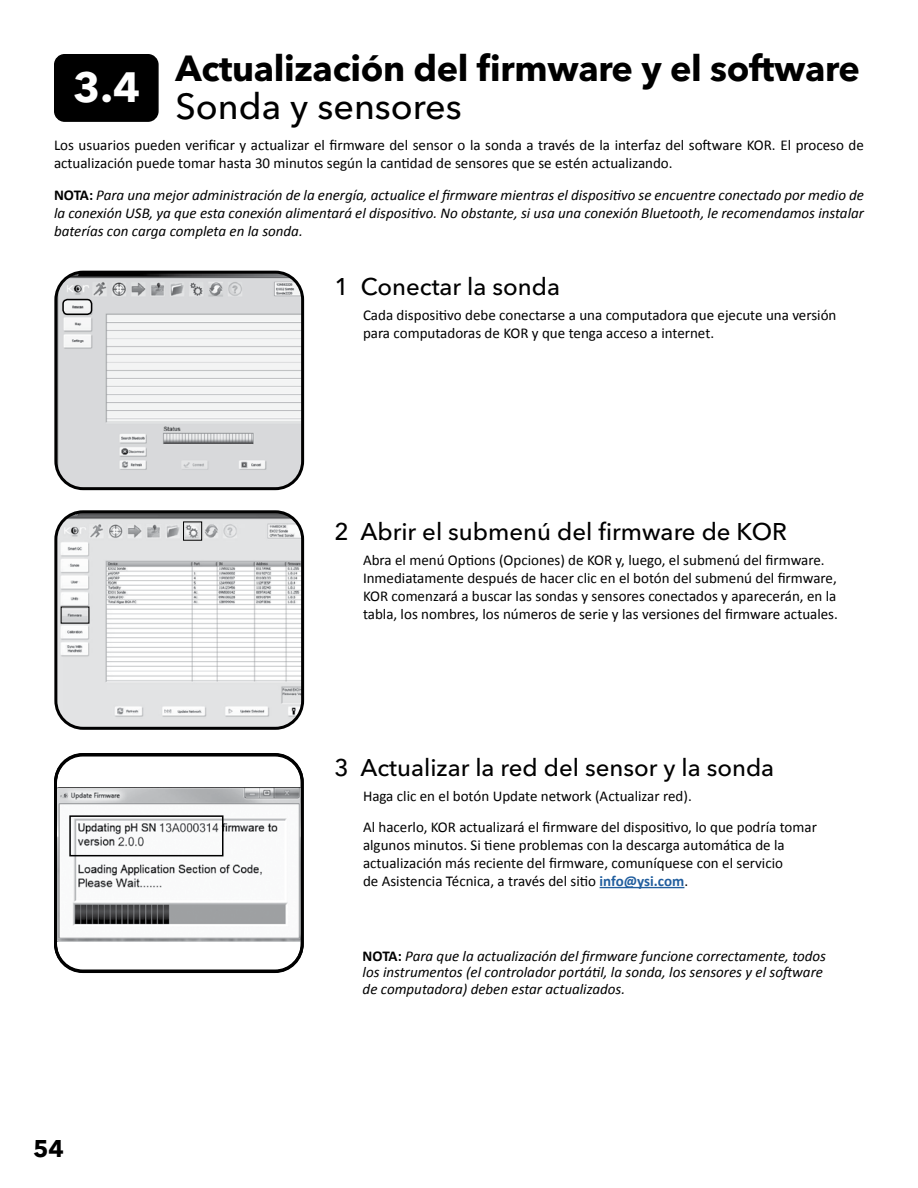
<style>
.page{position:relative;width:918px;height:1188px;background:#fff}
.page>*{position:absolute;margin:0;border:0;box-sizing:border-box;transform-origin:0 0}
.t1{font:700 42px "Avenir Next LT Pro";color:#fff}
.LModuleHead{font:700 36px "Avenir Next LT Pro";letter-spacing:-.01em;color:#000}
.LModuleHead-2{font:500 36px "Avenir Next LT Pro";color:#000}
.ProcSubhead{font:500 24px "Avenir Next LT Pro";color:#000}
.t2{font:700 24px "Avenir Next LT Pro";color:#000}
.ProcText{font:15px/18px "Calibri";color:#000}
.BodyText{font:italic 15px/18px "Calibri";color:#000;text-align:justify}
.BodyText-2{font:15px/18px "Calibri";color:#000}
.s1{font-weight:700;font-style:normal}
.s2{font-weight:700;color:#215e9e}
</style>
<div class="page">
<hr style="left:600px;top:887px;width:84px;height:1px;background:#215e9e">
<img style="left:58px;top:788px;width:242px;height:154px">
<div style="left:54px;top:753px;width:250px;height:220px;border:3px solid #000;border-radius:27px"></div>
<img style="left:58px;top:514px;width:242px;height:212px">
<div style="left:54px;top:510px;width:250px;height:220px;border:3px solid #000;border-radius:27px"></div>
<img style="left:58px;top:272px;width:242px;height:214px">
<div style="left:54px;top:271px;width:250px;height:219px;border:3px solid #000;border-radius:27px"></div>
<div style="left:183px;top:522px;width:19px;height:19px;border:1px solid #000"></div>
<div style="left:69px;top:815px;width:155px;height:41px;border:2px solid #000"></div>
<div style="left:0;top:221px;width:163px;height:172px;background:#fff;opacity:.85"></div>
<div style="left:62px;top:299px;width:30px;height:16px;border:2px solid #000;border-radius:5px"></div>
<div style="left:55px;top:55px;width:103px;height:66px;background:#000;border-radius:10px"></div>
<div style="left:54px;top:54px;width:105px;height:68px;border:2px solid #000;border-radius:10px"></div>
<p class="LModuleHead" style="left:176px;top:47px;width:686px">Actualización del firmware y el software</p>
<p class="LModuleHead-2" style="left:176px;top:84px;width:288px">Sonda y sensores</p>
<p class="BodyText-2" style="left:54px;top:136px;width:811px">Los usuarios pueden verificar y actualizar el firmware del sensor o la sonda a través de la interfaz del software KOR. El proceso de actualización puede tomar hasta 30 minutos según la cantidad de sensores que se estén actualizando.</p>
<p class="BodyText" style="left:54px;top:185px;width:811px"><span class="s1">NOTA:</span> Para una mejor administración de la energía, actualice el firmware mientras el dispositivo se encuentre conectado por medio de la conexión USB, ya que esta conexión alimentará el dispositivo. No obstante, si usa una conexión Bluetooth, le recomendamos instalar baterías con carga completa en la sonda.</p>
<p class="ProcSubhead" style="left:334px;top:272px;width:227px">1 Conectar la sonda</p>
<p class="ProcText" style="left:363px;top:305px;width:475px">Cada dispositivo debe conectarse a una computadora que ejecute una versión para computadoras de KOR y que tenga acceso a internet.</p>
<p class="t1" style="left:73px;top:61px;width:68px">3.4</p>
<p class="ProcSubhead" style="left:334px;top:517px;width:454px">2 Abrir el submenú del firmware de KOR</p>
<p class="ProcText" style="left:363px;top:550px;width:476px">Abra el menú Options (Opciones) de KOR y, luego, el submenú del firmware.<br>Inmediatamente después de hacer clic en el botón del submenú del firmware, KOR comenzará a buscar las sondas y sensores conectados y aparecerán, en la tabla, los nombres, los números de serie y las versiones del firmware actuales.</p>
<p class="ProcSubhead" style="left:334px;top:753px;width:441px">3 Actualizar la red del sensor y la sonda</p>
<p class="ProcText" style="left:363px;top:786px;width:330px">Haga clic en el botón Update network (Actualizar red).</p>
<p class="ProcText" style="left:363px;top:818px;width:455px">Al hacerlo, KOR actualizará el firmware del dispositivo, lo que podría tomar algunos minutos. Si tiene problemas con la descarga automática de la actualización más reciente del firmware, comuníquese con el servicio<br>de Asistencia Técnica, a través del sitio <span class="s2">info@ysi.com</span>.</p>
<h3 class="t2" style="left:33px;top:1134px;width:33px">54</h3>
<p class="BodyText" style="left:363px;top:947px;width:465px;line-height:16.5px;text-align:left"><span class="s1">NOTA:</span> Para que la actualización del firmware funcione correctamente, todos los instrumentos (el controlador portátil, la sonda, los sensores y el software de computadora) deben estar actualizados.</p>
</div>
